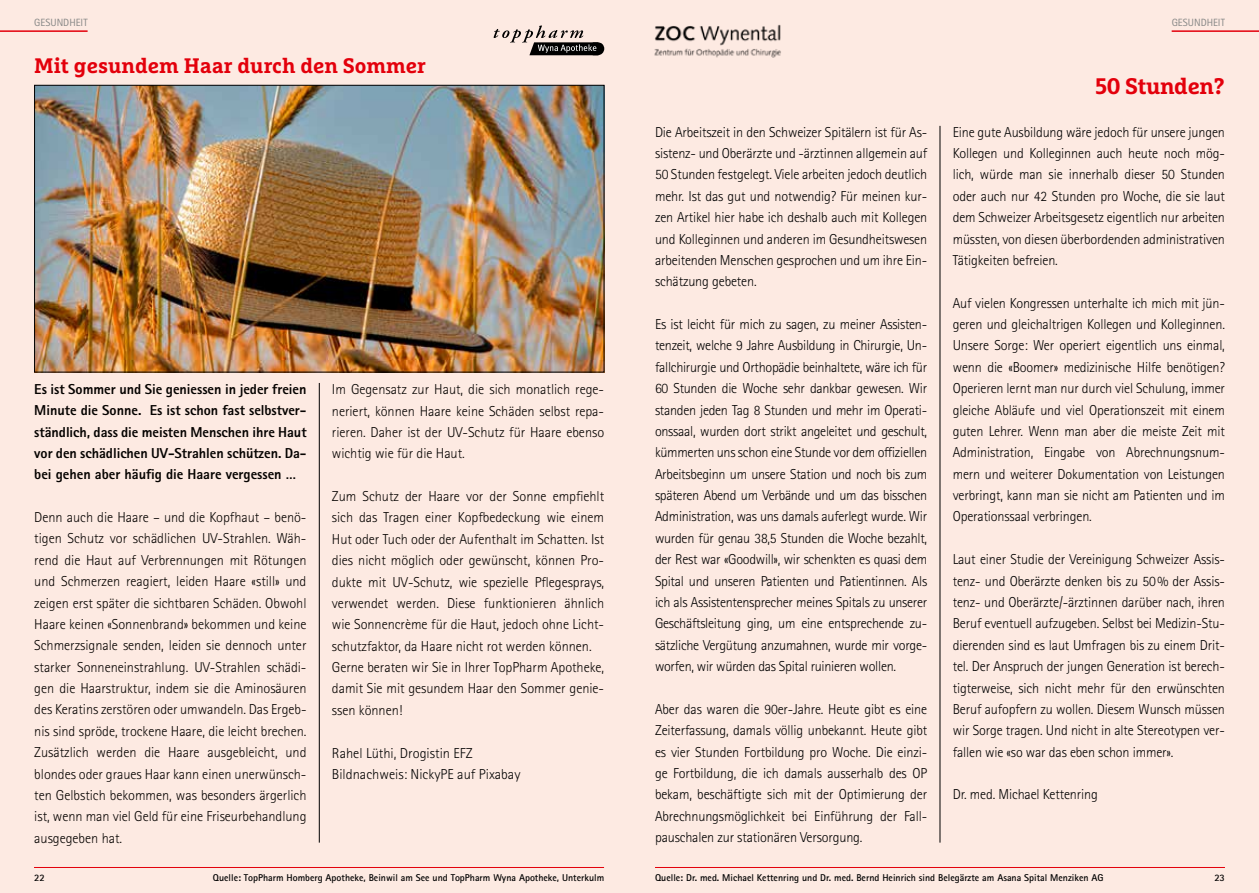
<style>
.page{position:relative;width:1259px;height:893px;background:#fff}
.page>*{position:absolute;margin:0;border:0;box-sizing:border-box;transform-origin:0 0}
.t1{font:700 22.5px "Marselis Slab Pro";letter-spacing:-.015em;color:#e3000b}
.t2{font:700 21px "Marselis Slab Pro";color:#e3000b}
.t3{font:300 14.4px/21.3px "Rotis Sans Serif Std";letter-spacing:-.01em;color:#000;text-align:justify}
.t4{font:300 14.4px/21.3px "Rotis Sans Serif Std";letter-spacing:-.005em;color:#050200;text-align:justify}
.t5{font:800 14.4px/21.3px "Rotis Sans Serif Std";letter-spacing:-.005em;color:#050200;text-align:justify}
.t6{font:10.5px "Rotis Sans Serif Std";color:#868786}
.t7{font:700 9.9px "Rotis Sans Serif Std";color:#000}
</style>
<div class="page">
<div style="left:0;top:0;width:629px;height:893px;background:#fdeae2"></div>
<div style="left:629px;top:0;width:630px;height:893px;background:#fdeae2"></div>
<hr style="left:939px;top:126px;width:1px;height:717px;background:#000">
<img style="left:654px;top:24px;width:127px;height:34px">
<hr style="left:655px;top:867px;width:570px;height:1px;background:#e3000b">
<hr style="left:1171px;top:30px;width:88px;height:2px;background:#e3000b">
<hr style="left:0;top:30px;width:88px;height:2px;background:#e3000b">
<hr style="left:34px;top:867px;width:570px;height:1px;background:#e3000b">
<hr style="left:319px;top:383px;width:1px;height:460px;background:#000">
<svg style="left:493px;top:26px;width:111px;height:29px"></svg>
<img style="left:36px;top:87px;width:566px;height:283px">
<div style="left:34px;top:85px;width:570px;height:287px;border:1px solid #000"></div>
<p class="t6" style="left:34px;top:16px;width:55px">GESUNDHEIT</p>
<p class="t6" style="left:1171px;top:16px;width:55px">GESUNDHEIT</p>
<h2 class="t2" style="left:34px;top:53px;width:393px">Mit gesundem Haar durch den Sommer</h2>
<p class="t5" style="left:34px;top:378px;width:274px">Es ist Sommer und Sie geniessen in jeder freien Minute die Sonne. Es ist schon fast selbstver&shy;ständlich, dass die meisten Menschen ihre Haut vor den schädlichen UV-Strahlen schützen. Da&shy;bei gehen aber häufig die Haare vergessen …</p>
<p class="t4" style="left:34px;top:507px;width:274px">Denn auch die Haare – und die Kopfhaut – benö&shy;tigen Schutz vor schädlichen UV-Strahlen. Wäh&shy;rend die Haut auf Verbrennungen mit Rötungen und Schmerzen reagiert, leiden Haare «still» und zeigen erst später die sichtbaren Schäden. Obwohl Haare keinen «Sonnenbrand» bekommen und keine Schmerzsignale senden, leiden sie dennoch unter starker Sonneneinstrahlung. UV-Strahlen schädi&shy;gen die Haarstruktur, indem sie die Aminosäuren des Keratins zerstören oder umwandeln. Das Ergeb&shy;nis sind spröde, trockene Haare, die leicht brechen.<br>Zusätzlich werden die Haare ausgebleicht, und blondes oder graues Haar kann einen unerwünsch&shy;ten Gelbstich bekommen, was besonders ärgerlich ist, wenn man viel Geld für eine Friseurbehandlung ausgegeben hat.</p>
<p class="t4" style="left:332px;top:379px;width:274px">Im Gegensatz zur Haut, die sich monatlich rege&shy;neriert, können Haare keine Schäden selbst repa&shy;rieren. Daher ist der UV-Schutz für Haare ebenso wichtig wie für die Haut.</p>
<p class="t4" style="left:332px;top:486px;width:274px;text-align:left">Zum Schutz der Haare vor der Sonne empfiehlt sich das Tragen einer Kopfbedeckung wie einem Hut oder Tuch oder der Aufenthalt im Schatten. Ist dies nicht möglich oder gewünscht, können Pro&shy;dukte mit UV-Schutz, wie spezielle Pflegesprays, verwendet werden. Diese funktionieren ähnlich wie Sonnencrème für die Haut, jedoch ohne Licht&shy;schutzfaktor, da Haare nicht rot werden können.<br>Gerne beraten wir Sie in Ihrer TopPharm Apotheke, damit Sie mit gesundem Haar den Sommer genie&shy;ssen können!</p>
<p class="t3" style="left:332px;top:742px;width:190px">Rahel Lüthi, Drogistin EFZ<br>Bildnachweis: NickyPE auf Pixabay</p>
<p class="t7" style="left:34px;top:871px;width:12px">22</p>
<p class="t7" style="left:213px;top:871px;width:393px">Quelle: TopPharm Homberg Apotheke, Beinwil am See und TopPharm Wyna Apotheke, Unterkulm</p>
<p class="t3" style="left:655px;top:121px;width:274px">Die Arbeitszeit in den Schweizer Spitälern ist für As&shy;sistenz- und Oberärzte und -ärztinnen allgemein auf 50 Stunden festgelegt. Viele arbeiten jedoch deutlich mehr. Ist das gut und notwendig? Für meinen kur&shy;zen Artikel hier habe ich deshalb auch mit Kollegen und Kolleginnen und anderen im Gesundheitswesen arbeitenden Menschen gesprochen und um ihre Ein&shy;schätzung gebeten.</p>
<p class="t3" style="left:655px;top:314px;width:274px">Es ist leicht für mich zu sagen, zu meiner Assisten&shy;tenzeit, welche 9 Jahre Ausbildung in Chirurgie, Un&shy;fallchirurgie und Orthopädie beinhaltete, wäre ich für 60 Stunden die Woche sehr dankbar gewesen. Wir standen jeden Tag 8 Stunden und mehr im Operati&shy;onssaal, wurden dort strikt angeleitet und geschult, kümmerten uns schon eine Stunde vor dem offiziellen Arbeitsbeginn um unsere Station und noch bis zum späteren Abend um Verbände und um das bisschen Administration, was uns damals auferlegt wurde. Wir wurden für genau 38,5 Stunden die Woche bezahlt, der Rest war «Goodwill», wir schenkten es quasi dem Spital und unseren Patienten und Patientinnen. Als ich als Assistentensprecher meines Spitals zu unserer Geschäftsleitung ging, um eine entsprechende zu&shy;sätzliche Vergütung anzumahnen, wurde mir vorge&shy;worfen, wir würden das Spital ruinieren wollen.</p>
<p class="t3" style="left:655px;top:699px;width:274px">Aber das waren die 90er-Jahre. Heute gibt es eine Zeiterfassung, damals völlig unbekannt. Heute gibt es vier Stunden Fortbildung pro Woche. Die einzi&shy;ge Fortbildung, die ich damals ausserhalb des OP bekam, beschäftigte sich mit der Optimierung der Abrechnungsmöglichkeit bei Einführung der Fall&shy;pauschalen zur stationären Versorgung.</p>
<h1 class="t1" style="left:1095px;top:72px;width:131px">50 Stunden?</h1>
<p class="t3" style="left:952px;top:121px;width:274px">Eine gute Ausbildung wäre jedoch für unsere jungen Kollegen und Kolleginnen auch heute noch mög&shy;lich, würde man sie innerhalb dieser 50 Stunden oder auch nur 42 Stunden pro Woche, die sie laut dem Schweizer Arbeitsgesetz eigentlich nur arbeiten müssten, von diesen überbordenden administrativen Tätigkeiten befreien.</p>
<p class="t3" style="left:952px;top:292px;width:274px">Auf vielen Kongressen unterhalte ich mich mit jün&shy;geren und gleichaltrigen Kollegen und Kolleginnen.<br>Unsere Sorge: Wer operiert eigentlich uns einmal, wenn die «Boomer» medizinische Hilfe benötigen?<br>Operieren lernt man nur durch viel Schulung, immer gleiche Abläufe und viel Operationszeit mit einem guten Lehrer. Wenn man aber die meiste Zeit mit Administration, Eingabe von Abrechnungsnum&shy;mern und weiterer Dokumentation von Leistungen verbringt, kann man sie nicht am Patienten und im Operationssaal verbringen.</p>
<p class="t3" style="left:952px;top:549px;width:274px">Laut einer Studie der Vereinigung Schweizer Assis&shy;tenz- und Oberärzte denken bis zu 50% der Assis&shy;tenz- und Oberärzte/-ärztinnen darüber nach, ihren Beruf eventuell aufzugeben. Selbst bei Medizin-Stu&shy;dierenden sind es laut Umfragen bis zu einem Drit&shy;tel. Der Anspruch der jungen Generation ist berech&shy;tigterweise, sich nicht mehr für den erwünschten Beruf aufopfern zu wollen. Diesem Wunsch müssen wir Sorge tragen. Und nicht in alte Stereotypen ver&shy;fallen wie «so war das eben schon immer».</p>
<p class="t3" style="left:952px;top:784px;width:147px">Dr. med. Michael Kettenring</p>
<p class="t7" style="left:655px;top:872px;width:450px">Quelle: Dr. med. Michael Kettenring und Dr. med. Bernd Heinrich sind Belegärzte am Asana Spital Menziken AG</p>
<p class="t7" style="left:1214px;top:871px;width:12px">23</p>
</div>
